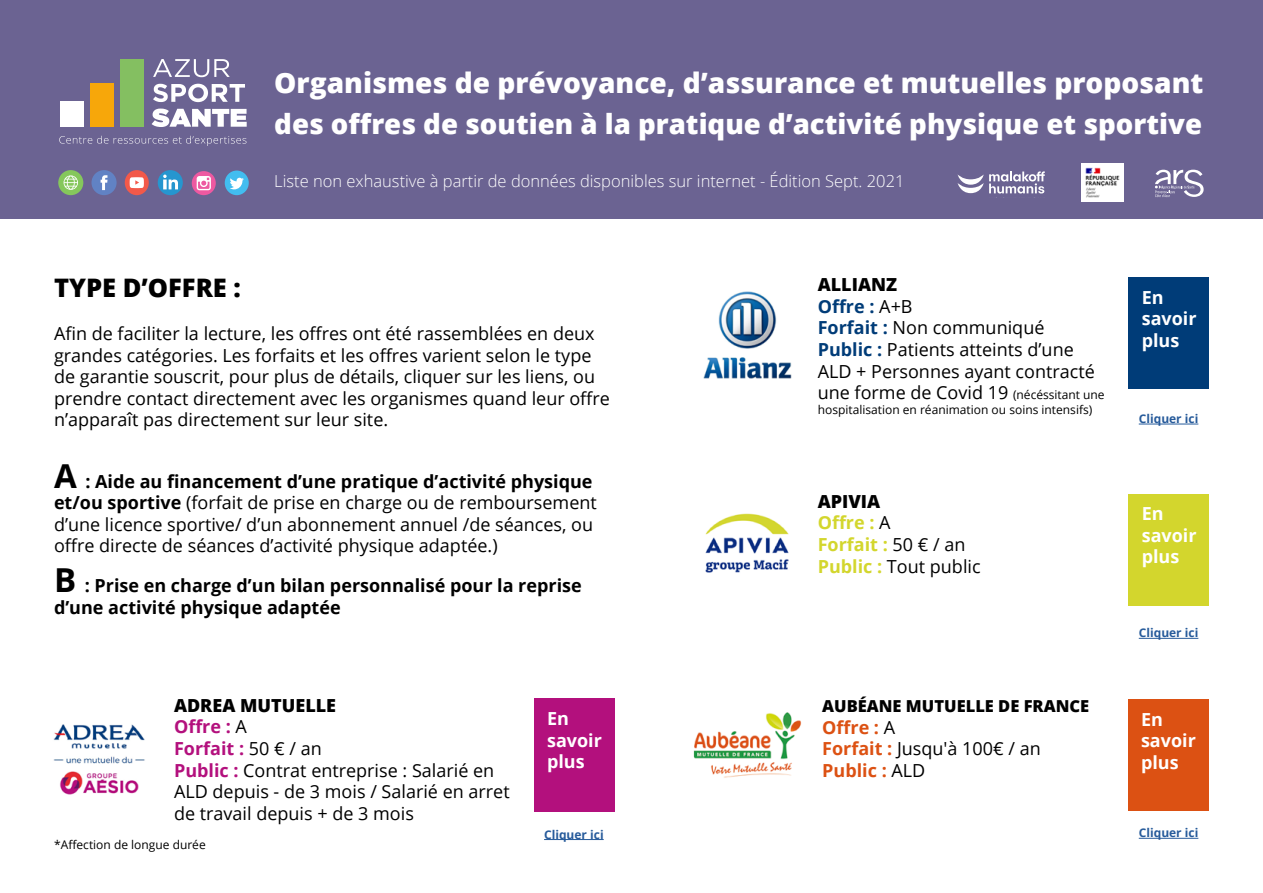
<style>
.page{position:relative;width:1263px;height:893px;background:#fff}
.page>*{position:absolute;margin:0;border:0;box-sizing:border-box;transform-origin:0 0}
.t1{font:800 28.05px "Open Sans";color:#fff}
.t2{font:800 27.6px "Open Sans";color:#fff}
.t3{font:800 25.5px "Open Sans";color:#000}
.t4{font:18px/21.6px "Open Sans";color:#000}
.t5{font:700 18px/21.6px "Open Sans";color:#000}
.t6{font:700 18px/21.6px "Open Sans";color:#fff}
.t7{font:700 18px/21.6px "Open Sans";color:#d3d62d}
.t8{font:300 16.5px "Open Sans";color:#fff}
.t9{font:800 16.5px "Open Sans";color:#000}
.t10{font:12px "Open Sans";color:#000}
.t11{font:700 12px "Open Sans";color:#275b9b}
.s1{font-weight:700;font-size:33px}
.s2{font-weight:700}
.s3{font-size:33px}
.s4{font-weight:800}
.s5{font-weight:700;color:#b3107d}
.s6{font-weight:700;color:#003c78}
.s7{font-size:12px}
.s8{font-weight:800;color:#000}
.s9{font-weight:400;color:#000}
.s10{font-weight:700;color:#dc5113}
.s11{font-weight:700;color:#dd5213}
</style>
<div class="page">
<div style="left:0;top:0;width:1263px;height:219px;background:#6b6392"></div>
<img style="left:705px;top:513px;width:84px;height:60px">
<img style="left:703px;top:291px;width:89px;height:88px">
<svg style="left:153px;top:59px;width:77px;height:18px"></svg>
<svg style="left:153px;top:84px;width:92px;height:18px"></svg>
<svg style="left:152px;top:109px;width:95px;height:18px"></svg>
<div style="left:60px;top:101px;width:24px;height:26px;background:#fff"></div>
<div style="left:90px;top:84px;width:24px;height:43px;background:#f7a70a"></div>
<div style="left:120px;top:59px;width:24px;height:68px;background:#84bf61"></div>
<svg style="left:59px;top:136px;width:49px;height:8px"></svg>
<svg style="left:114px;top:136px;width:132px;height:10px"></svg>
<div style="left:1128px;top:699px;width:80px;height:111px;background:#dc5113"></div>
<div style="left:1129px;top:494px;width:80px;height:111px;background:#d3d62d"></div>
<div style="left:1129px;top:277px;width:80px;height:112px;background:#003c78"></div>
<hr style="left:1139px;top:838px;width:59px;height:1px;background:#275b9b">
<hr style="left:1139px;top:638px;width:59px;height:1px;background:#275b9b">
<hr style="left:1139px;top:424px;width:59px;height:1px;background:#275b9b">
<div style="left:92px;top:170px;width:25px;height:25px;background:#6182c4;border-radius:50%"></div>
<svg style="left:101px;top:175px;width:7px;height:15px"></svg>
<div style="left:125px;top:170px;width:24px;height:25px;background:#f2594a;border-radius:50%"></div>
<svg style="left:130px;top:177px;width:14px;height:11px"></svg>
<div style="left:192px;top:171px;width:24px;height:24px;background:#ed59a1;border-radius:50%"></div>
<svg style="left:197px;top:176px;width:14px;height:14px"></svg>
<div style="left:158px;top:170px;width:25px;height:25px;background:#2696cf;border-radius:50%"></div>
<svg style="left:163px;top:175px;width:15px;height:14px"></svg>
<div style="left:225px;top:171px;width:24px;height:24px;background:#42bdf0;border-radius:50%"></div>
<svg style="left:230px;top:178px;width:14px;height:11px"></svg>
<svg style="left:1155px;top:170px;width:48px;height:27px"></svg>
<svg style="left:957px;top:171px;width:88px;height:27px"></svg>
<div style="left:58px;top:170px;width:25px;height:25px;background:#85c75c;border-radius:50%"></div>
<svg style="left:64px;top:175px;width:14px;height:15px"></svg>
<img style="left:53px;top:724px;width:92px;height:71px">
<div style="left:534px;top:698px;width:80px;height:114px;background:#b3107d"></div>
<hr style="left:544px;top:839px;width:60px;height:1px;background:#275b9b">
<img style="left:1082px;top:164px;width:41px;height:37px">
<img style="left:693px;top:712px;width:109px;height:66px">
<h1 class="t1" style="left:274px;top:62px;width:931px">Organismes de prévoyance, d’assurance et mutuelles proposant</h1>
<h2 class="t2" style="left:274px;top:103px;width:929px">des offres de soutien à la pratique d’activité physique et sportive</h2>
<p class="t8" style="left:274px;top:169px;width:632px">Liste non exhaustive à partir de données disponibles sur internet - Édition Sept. 2021</p>
<h3 class="t3" style="left:54px;top:268px;width:188px">TYPE D’OFFRE :</h3>
<p class="t4" style="left:54px;top:322px;width:557px">Afin de faciliter la lecture, les offres ont été rassemblées en deux grandes catégories. Les forfaits et les offres varient selon le type de garantie souscrit, pour plus de détails, cliquer sur les liens, ou prendre contact directement avec les organismes quand leur offre n’apparaît pas directement sur leur site.</p>
<p class="t4" style="left:54px;top:470px;width:544px"><span class="s1">A</span> <span class="s2">: Aide au financement d’une pratique d’activité physique et/ou sportive</span> (forfait de prise en charge ou de remboursement d’une licence sportive/ d’un abonnement annuel /de séances, ou offre directe de séances d’activité physique adaptée.)</p>
<p class="t5" style="left:54px;top:574px;width:529px"><span class="s3">B</span> : Prise en charge d’un bilan personnalisé pour la reprise d’une activité physique adaptée</p>
<p class="t4" style="left:174px;top:694px;width:337px"><span class="s4">ADREA MUTUELLE<br></span><span class="s5">Offre :</span> A<br><span class="s5">Forfait :</span> 50 € / an<br><span class="s5">Public :</span> Contrat entreprise : Salarié en<br>ALD depuis - de 3 mois / Salarié en arret de travail depuis + de 3 mois</p>
<p class="t10" style="left:54px;top:836px;width:153px">*Affection de longue durée</p>
<p class="t6" style="left:547px;top:707px;width:56px">En savoir plus</p>
<p class="t11" style="left:544px;top:826px;width:61px">Cliquer ici</p>
<p class="t4" style="left:818px;top:273px;width:288px"><span class="s4">ALLIANZ<br></span><span class="s6">Offre :</span> A+B<br><span class="s6">Forfait :</span> Non communiqué<br><span class="s6">Public :</span> Patients atteints d’une<br>ALD + Personnes ayant contracté une forme de Covid 19 <span class="s7">(nécéssitant une</span></p>
<p class="t10" style="left:818px;top:401px;width:276px">hospitalisation en réanimation ou soins intensifs)</p>
<p class="t7" style="left:818px;top:490px;width:164px"><span class="s8">APIVIA<br></span>Offre : <span class="s9">A<br></span>Forfait : <span class="s9">50 € / an<br></span>Public : <span class="s9">Tout public</span></p>
<p class="t9" style="left:822px;top:694px;width:269px">AUBÉANE MUTUELLE DE FRANCE</p>
<p class="t4" style="left:822px;top:716px;width:220px"><span class="s10">Offre :</span> A<br><span class="s11">Forfa</span><span class="s10">it :</span> Jusqu'à 100€ / an<br><span class="s10">Public :</span> ALD</p>
<p class="t6" style="left:1142px;top:286px;width:56px">En savoir plus</p>
<p class="t11" style="left:1139px;top:410px;width:61px">Cliquer ici</p>
<p class="t6" style="left:1142px;top:502px;width:56px">En savoir plus</p>
<p class="t11" style="left:1139px;top:625px;width:61px">Cliquer ici</p>
<p class="t6" style="left:1141px;top:708px;width:56px">En savoir plus</p>
<p class="t11" style="left:1139px;top:824px;width:61px">Cliquer ici</p>
</div>
